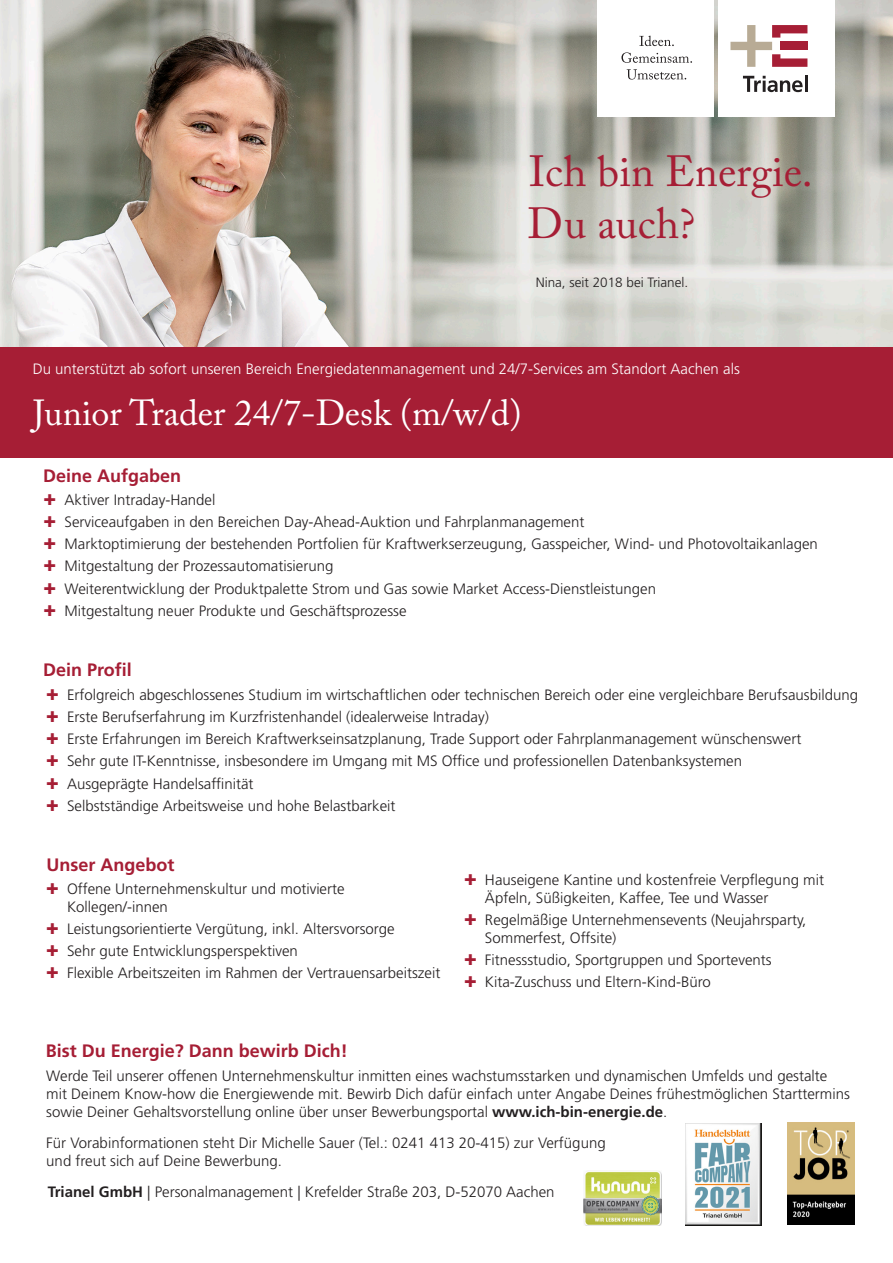
<style>
.page{position:relative;width:893px;height:1263px;background:#fff}
.page>*{position:absolute;margin:0;border:0;box-sizing:border-box;transform-origin:0 0}
.t1{font:43.35px/52.1px "Adobe Caslon Pro";color:#a61e35}
.t2{font:36px "Adobe Caslon Pro";color:#fff}
.t3{font:700 18px "Frutiger LT Std";color:#a61e35}
.t4{font:300 15px/22.2px "Frutiger LT Std";color:#231f20}
.t5{font:300 15px "Frutiger LT Std";color:#fff}
.t6{font:300 13.5px "Frutiger LT Std";color:#231f20}
.s1{font-weight:700}
</style>
<div class="page">
<img style="left:0;top:0;width:893px;height:347px">
<div style="left:597px;top:0;width:117px;height:117px;background:#fff"></div>
<div style="left:718px;top:0;width:116px;height:117px;background:#fff"></div>
<svg style="left:621px;top:35px;width:71px;height:45px"></svg>
<div style="left:780px;top:42px;width:28px;height:8px;background:#a61e35"></div>
<svg style="left:730px;top:25px;width:77px;height:67px"></svg>
<hr style="left:804px;top:76px;width:3px;height:16px;background:#231f20">
<div style="left:0;top:347px;width:893px;height:111px;background:#a61e35"></div>
<img style="left:584px;top:1171px;width:77px;height:54px">
<img style="left:787px;top:1123px;width:68px;height:102px">
<img style="left:686px;top:1123px;width:75px;height:102px">
<h1 class="t1" style="left:528px;top:145px;width:287px">Ich bin Energie.<br>Du auch?</h1>
<p class="t6" style="left:536px;top:275px;width:154px">Nina, seit 2018 bei Trianel.</p>
<p class="t5" style="left:33px;top:360px;width:709px">Du unterstützt ab sofort unseren Bereich Energiedatenmanagement und 24/7-Services am Standort Aachen als</p>
<h2 class="t2" style="left:33px;top:392px;width:490px">Junior Trader 24/7-Desk (m/w/d)</h2>
<p class="t3" style="left:43px;top:466px;width:140px">Deine Aufgaben</p>
<p class="t4" style="left:65px;top:489px;width:755px">Aktiver Intraday-Handel<br>Serviceaufgaben in den Bereichen Day-Ahead-Auktion und Fahrplanmanagement<br>Marktoptimierung der bestehenden Portfolien für Kraftwerkserzeugung, Gasspeicher, Wind- und Photovoltaikanlagen Mitgestaltung der Prozessautomatisierung<br>Weiterentwicklung der Produktpalette Strom und Gas sowie Market Access-Dienstleistungen<br>Mitgestaltung neuer Produkte und Geschäftsprozesse</p>
<p class="t3" style="left:43px;top:659px;width:90px">Dein Profil</p>
<p class="t4" style="left:67px;top:683px;width:792px">Erfolgreich abgeschlossenes Studium im wirtschaftlichen oder technischen Bereich oder eine vergleichbare Berufsausbildung Erste Berufserfahrung im Kurzfristenhandel (idealerweise Intraday)<br>Erste Erfahrungen im Bereich Kraftwerkseinsatzplanung, Trade Support oder Fahrplanmanagement wünschenswert<br>Sehr gute IT-Kenntnisse, insbesondere im Umgang mit MS Office und professionellen Datenbanksystemen<br>Ausgeprägte Handelsaffinität<br>Selbstständige Arbeitsweise und hohe Belastbarkeit</p>
<p class="t3" style="left:47px;top:854px;width:129px">Unser Angebot</p>
<p class="t4" style="left:67px;top:880px;width:279px;line-height:18px">Offene Unternehmenskultur und motivierte<br>Kollegen/-innen</p>
<p class="t4" style="left:67px;top:918px;width:375px">Leistungsorientierte Vergütung, inkl. Altersvorsorge<br>Sehr gute Entwicklungsperspektiven<br>Flexible Arbeitszeiten im Rahmen der Vertrauensarbeitszeit</p>
<p class="t3" style="left:46px;top:1041px;width:304px">Bist Du Energie? Dann bewirb Dich!</p>
<p class="t4" style="left:485px;top:871px;width:340px;line-height:18px">Hauseigene Kantine und kostenfreie Verpflegung mit<br>Äpfeln, Süßigkeiten, Kaffee, Tee und Wasser</p>
<p class="t4" style="left:485px;top:911px;width:323px;line-height:18px">Regelmäßige Unternehmensevents (Neujahrsparty,<br>Sommerfest, Offsite)</p>
<p class="t4" style="left:485px;top:949px;width:288px">Fitnessstudio, Sportgruppen und Sportevents<br>Kita-Zuschuss und Eltern-Kind-Büro</p>
<p class="t4" style="left:46px;top:1067px;width:805px;line-height:18px">Werde Teil unserer offenen Unternehmenskultur inmitten eines wachstumsstarken und dynamischen Umfelds und gestalte mit Deinem Know-how die Energiewende mit. Bewirb Dich dafür einfach unter Angabe Deines frühestmöglichen Starttermins sowie Deiner Gehaltsvorstellung online über unser Bewerbungsportal <span class="s1">www.ich-bin-energie.de</span>.</p>
<p class="t4" style="left:46px;top:1134px;width:561px;line-height:18px">Für Vorabinformationen steht Dir Michelle Sauer (Tel.: 0241 413 20-415) zur Verfügung und freut sich auf Deine Bewerbung.</p>
<p class="t4" style="left:48px;top:1181px;width:508px"><span class="s1">Trianel GmbH</span> | Personalmanagement | Krefelder Straße 203, D-52070 Aachen</p>
</div>
